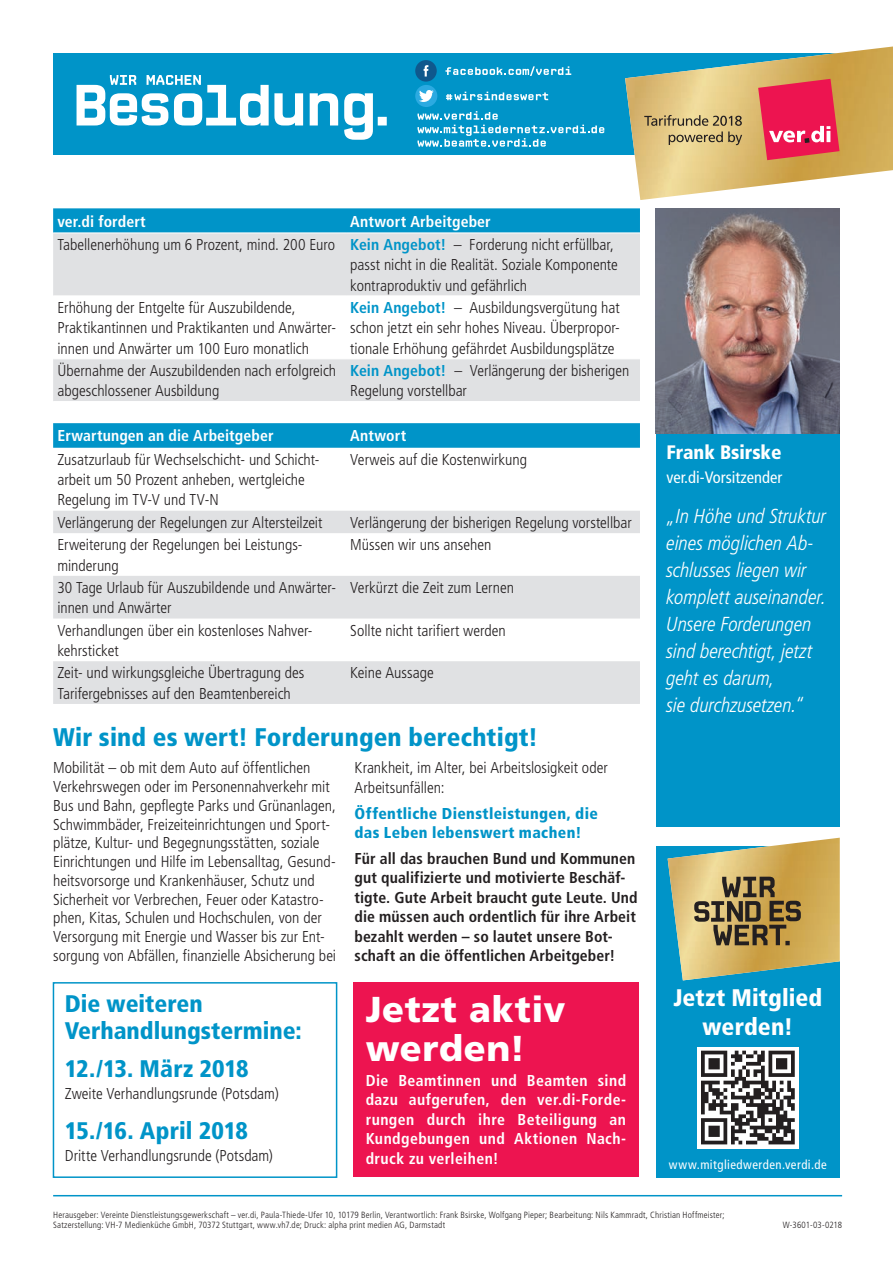
<style>
.page{position:relative;width:893px;height:1263px;background:#fff}
.page>*{position:absolute;margin:0;border:0;box-sizing:border-box;transform-origin:0 0}
.t1{font:900 36px/39.3px "Frutiger LT Pro";letter-spacing:.015em;color:#fff}
.t2{font:900 condensed 25.5px "Frutiger LT Pro";letter-spacing:.005em;color:#0094c8}
.t3{font:900 condensed 24px/27px "Frutiger LT Pro";color:#0094c8}
.t4{font:900 condensed 24px/28.5px "Frutiger LT Pro";letter-spacing:.005em;color:#fff;text-align:center}
.t5{font:italic 300 condensed 20.25px/27px "Frutiger LT Pro";letter-spacing:-.005em;color:#fff}
.t6{font:900 condensed 19.5px "Frutiger LT Pro";color:#fff}
.t7{font:condensed 16.5px "Frutiger LT Pro";color:#fff}
.t8{font:300 condensed 15.75px/20.2px "Frutiger LT Pro";color:#231f20}
.t9{font:700 condensed 15.75px/19.5px "Frutiger LT Pro";letter-spacing:.005em;color:#231f20}
.t10{font:700 condensed 15.75px/19.5px "Frutiger LT Pro";letter-spacing:.02em;color:#fff;text-align:justify}
.t11{font:900 condensed 15.75px/19.5px "Frutiger LT Pro";letter-spacing:.025em;color:#0094c8}
.t12{font:condensed 12.75px "Frutiger LT Pro";letter-spacing:.035em;color:#fff}
.t13{font:300 condensed 9px/10.5px "Frutiger LT Pro";letter-spacing:.02em;color:#231f20}
.t14{font:300 condensed 9px "Frutiger LT Pro";color:#231f20}
.s1{font-weight:700;color:#fff}
.s2{font-weight:700;color:#0094c8}
</style>
<div class="page">
<div style="left:53px;top:53px;width:787px;height:101px;background:#0094c8"></div>
<hr style="left:53px;top:1195px;width:789px;height:1px;background:#0094c8">
<svg style="left:625px;top:46px;width:268px;height:154px"></svg>
<svg style="left:77px;top:75px;width:310px;height:65px"></svg>
<div style="left:656px;top:434px;width:184px;height:392px;background:#0094c8"></div>
<img style="left:656px;top:208px;width:184px;height:226px">
<div style="left:53px;top:982px;width:284px;height:196px;border:2px solid #0094c8"></div>
<div style="left:656px;top:847px;width:184px;height:331px;background:#0094c8"></div>
<div style="left:697px;top:1047px;width:101px;height:101px;background:#fff"></div>
<svg style="left:701px;top:1051px;width:94px;height:93px"></svg>
<svg style="left:668px;top:837px;width:172px;height:143px"></svg>
<div style="left:353px;top:982px;width:286px;height:194px;background:#ed1450"></div>
<svg style="left:53px;top:208px;width:587px;height:25px;background:#0998ca"></svg>
<svg style="left:53px;top:234px;width:587px;height:167px;fill:#e0e1e3"></svg>
<hr style="left:53px;top:295px;width:293px;height:1px;background:#fff">
<hr style="left:346px;top:295px;width:294px;height:1px;background:#fff">
<hr style="left:53px;top:358px;width:293px;height:1px;background:#fff">
<hr style="left:346px;top:358px;width:294px;height:1px;background:#fff">
<svg style="left:53px;top:423px;width:587px;height:25px;background:#0495c8"></svg>
<svg style="left:53px;top:511px;width:587px;height:193px;fill:#e0e1e3"></svg>
<svg style="left:417px;top:111px;width:187px;height:36px"></svg>
<svg style="left:446px;top:92px;width:102px;height:8px"></svg>
<div style="left:415px;top:85px;width:22px;height:22px;background:#2baae1;border-radius:50%"></div>
<svg style="left:419px;top:90px;width:15px;height:12px"></svg>
<svg style="left:445px;top:66px;width:126px;height:10px"></svg>
<div style="left:415px;top:60px;width:22px;height:22px;background:#0f588d;border-radius:50%"></div>
<svg style="left:424px;top:65px;width:4px;height:12px"></svg>
<p class="t10" style="left:57px;top:211px;width:90px">ver.di fordert</p>
<p class="t8" style="left:57px;top:209px;width:558px;line-height:23.5px;text-indent:293px"><span class="s1">Antwort Arbeitgeber<br></span>Tabellenerhöhung um 6 Prozent, mind. 200 Euro <span class="s2">Kein Angebot!</span> – Forderung nicht erfüllbar,</p>
<p class="t8" style="left:350px;top:255px;width:269px">passt nicht in die Realität. Soziale Komponente kontraproduktiv und gefährlich</p>
<p class="t8" style="left:57px;top:298px;width:279px">Erhöhung der Entgelte für Auszubildende,<br>Praktikantinnen und Praktikanten und Anwärter&shy;innen und Anwärter um 100 Euro monatlich</p>
<p class="t8" style="left:350px;top:298px;width:271px;text-align:justify"><span class="s2">Kein Angebot!</span> – Ausbildungsvergütung hat schon jetzt ein sehr hohes Niveau. Überpropor&shy;tionale Erhöhung gefährdet Ausbildungsplätze</p>
<p class="t8" style="left:57px;top:361px;width:280px">Übernahme der Auszubildenden nach erfolgreich abgeschlossener Ausbildung</p>
<p class="t8" style="left:350px;top:361px;width:280px"><span class="s2">Kein Angebot!</span> – Verlängerung der bisherigen<br>Regelung vorstellbar</p>
<p class="t10" style="left:57px;top:426px;width:218px">Erwartungen an die Arbeitgeber</p>
<p class="t10" style="left:350px;top:426px;width:58px">Antwort</p>
<p class="t8" style="left:57px;top:449px;width:262px">Zusatzurlaub für Wechselschicht- und Schicht&shy;arbeit um 50 Prozent anheben, wertgleiche<br>Regelung im TV-V und TV-N</p>
<p class="t8" style="left:350px;top:449px;width:178px">Verweis auf die Kostenwirkung</p>
<p class="t8" style="left:57px;top:512px;width:267px">Verlängerung der Regelungen zur Altersteilzeit</p>
<p class="t8" style="left:350px;top:512px;width:283px">Verlängerung der bisherigen Regelung vorstellbar</p>
<p class="t8" style="left:57px;top:535px;width:245px">Erweiterung der Regelungen bei Leistungs&shy;minderung</p>
<p class="t8" style="left:350px;top:535px;width:143px">Müssen wir uns ansehen</p>
<p class="t8" style="left:57px;top:578px;width:279px">30 Tage Urlaub für Auszubildende und Anwärter&shy;innen und Anwärter</p>
<p class="t8" style="left:350px;top:578px;width:165px">Verkürzt die Zeit zum Lernen</p>
<p class="t8" style="left:57px;top:620px;width:257px">Verhandlungen über ein kostenloses Nahver&shy;kehrsticket</p>
<p class="t8" style="left:350px;top:620px;width:157px">Sollte nicht tarifiert werden</p>
<p class="t8" style="left:57px;top:663px;width:248px">Zeit- und wirkungsgleiche Übertragung des<br>Tarifergebnisses auf den Beamtenbereich</p>
<p class="t8" style="left:350px;top:663px;width:85px">Keine Aussage</p>
<h2 class="t2" style="left:53px;top:722px;width:486px">Wir sind es wert! Forderungen berechtigt!</h2>
<p class="t8" style="left:53px;top:759px;width:285px;line-height:18.8px">Mobilität – ob mit dem Auto auf öffentlichen Verkehrswegen oder im Personennahverkehr mit Bus und Bahn, gepflegte Parks und Grünanlagen, Schwimmbäder, Freizeiteinrichtungen und Sport&shy;plätze, Kultur- und Begegnungsstätten, soziale Einrichtungen und Hilfe im Lebensalltag, Gesund&shy;heitsvorsorge und Krankenhäuser, Schutz und Sicherheit vor Verbrechen, Feuer oder Katastro&shy;phen, Kitas, Schulen und Hochschulen, von der Versorgung mit Energie und Wasser bis zur Ent&shy;sorgung von Abfällen, finanzielle Absicherung bei</p>
<p class="t8" style="left:355px;top:758px;width:255px;line-height:19.5px">Krankheit, im Alter, bei Arbeitslosigkeit oder<br>Arbeitsunfällen:</p>
<p class="t11" style="left:355px;top:803px;width:245px">Öffentliche Dienstleistungen, die das Leben lebenswert machen!</p>
<p class="t9" style="left:355px;top:849px;width:284px">Für all das brauchen Bund und Kommunen gut qualifizierte und motivierte Beschäf&shy;tigte. Gute Arbeit braucht gute Leute. Und die müssen auch ordentlich für ihre Arbeit bezahlt werden – so lautet unsere Bot&shy;schaft an die öffentlichen Arbeitgeber!</p>
<h3 class="t3" style="left:65px;top:990px;width:238px">Die weiteren<br>Verhandlungstermine:</h3>
<h3 class="t3" style="left:65px;top:1055px;width:185px">12./13. März 2018</h3>
<p class="t8" style="left:65px;top:1084px;width:215px">Zweite Verhandlungsrunde (Potsdam)</p>
<h3 class="t3" style="left:65px;top:1117px;width:185px">15./16. April 2018</h3>
<p class="t8" style="left:65px;top:1146px;width:210px">Dritte Verhandlungsrunde (Potsdam)</p>
<h1 class="t1" style="left:366px;top:989px;width:201px">Jetzt aktiv werden!</h1>
<p class="t10" style="left:366px;top:1071px;width:262px">Die Beamtinnen und Beamten sind dazu aufgerufen, den ver.di-Forde&shy;rungen durch ihre Beteiligung an Kundgebungen und Aktionen Nach&shy;druck zu verleihen!</p>
<p class="t6" style="left:666px;top:440px;width:117px">Frank Bsirske</p>
<p class="t7" style="left:666px;top:468px;width:117px">ver.di-Vorsitzender</p>
<p class="t5" style="left:666px;top:502px;width:161px">„In Höhe und Struktur eines möglichen Ab&shy;schlusses liegen wir komplett auseinander.<br>Unsere Forderungen sind berechtigt, jetzt geht es darum,<br>sie durchzusetzen.“</p>
<h3 class="t4" style="left:673px;top:983px;width:151px">Jetzt Mitglied werden!</h3>
<p class="t12" style="left:669px;top:1157px;width:159px">www.mitgliedwerden.verdi.de</p>
<p class="t13" style="left:53px;top:1209px;width:673px">Herausgeber: Vereinte Dienstleistungsgewerkschaft – ver.di, Paula-Thiede-Ufer 10, 10179 Berlin, Verantwortlich: Frank Bsirske, Wolfgang Pieper; Bearbeitung: Nils Kammradt, Christian Hoffmeister;<br>Satzerstellung: VH-7 Medienküche GmbH, 70372 Stuttgart, www.vh7.de; Druck: alpha print medien AG, Darmstadt</p>
<p class="t14" style="left:783px;top:1220px;width:61px">W-3601-03-0218</p>
</div>
